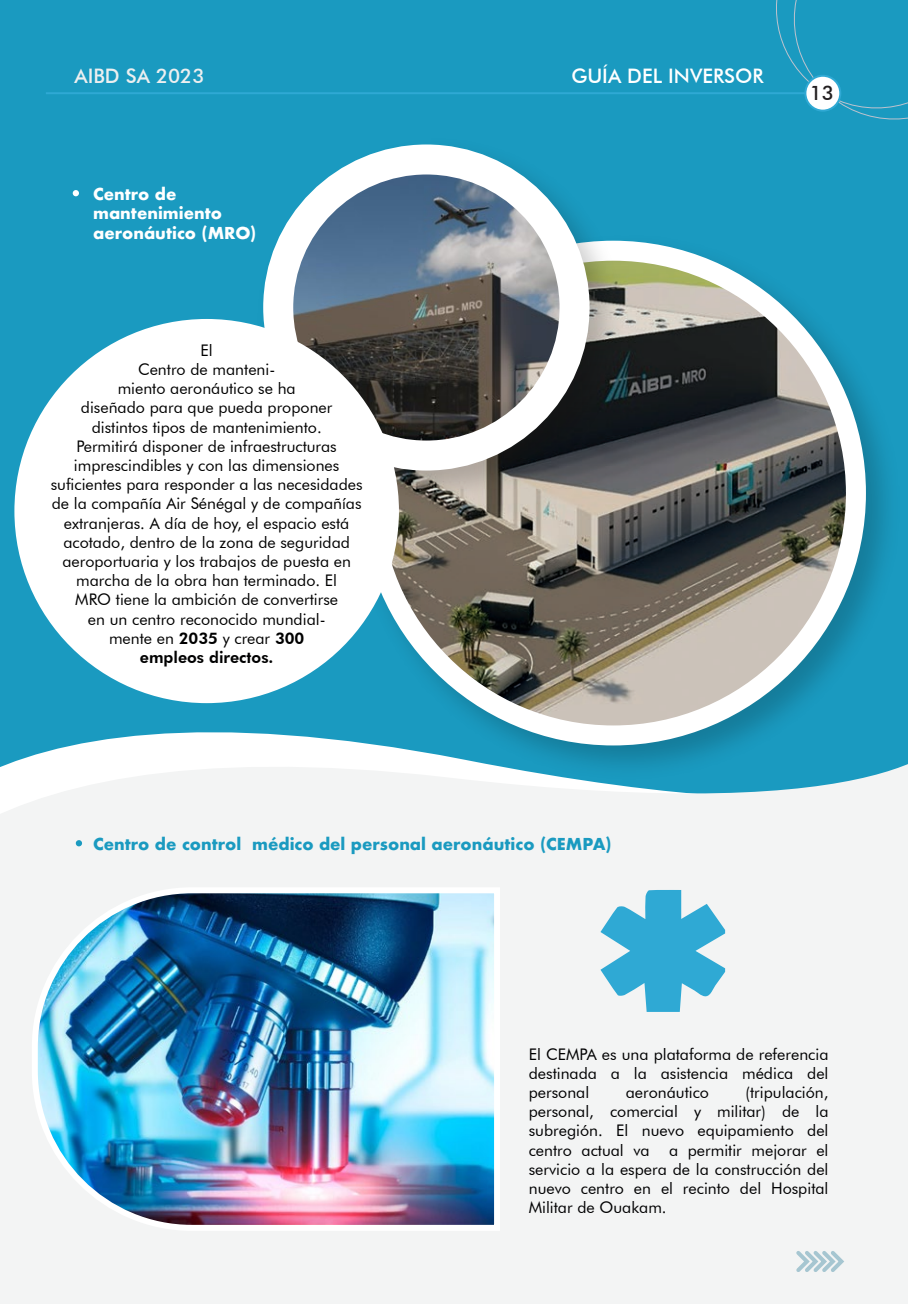
<style>
.page{position:relative;width:908px;height:1304px;background:#fff}
.page>*{position:absolute;margin:0;border:0;box-sizing:border-box;transform-origin:0 0}
.t1{font:500 20px "Futura BT";color:#fff}
.t2{font:500 20px "Futura BT";color:#edeff0}
.t3{font:500 20px "Futura BT";color:#231f20}
.t4{font:16px/19.2px "Futura BT";color:#000001;text-align:justify}
.t5{font:700 16px "Futura";color:#1a9ac0}
.t6{font:700 16px/19.2px "Futura";color:#fff}
.s1{font-weight:800}
</style>
<div class="page">
<div style="left:0;top:0;width:907px;height:815px;background:#1a9ac0"></div>
<img style="left:344px;top:241px;width:543px;height:416px">
<img style="left:370px;top:251px;width:485px;height:484px;border-radius:242px">
<svg style="left:776px;top:0;width:131px;height:120px"></svg>
<hr style="left:46px;top:92px;width:794px;height:2px;background:#2fa9d4">
<div style="left:805px;top:76px;width:34px;height:35px;background:#fff;border-radius:50%"></div>
<div style="left:804px;top:75px;width:36px;height:37px;border:2px solid #2fa9d4;border-radius:50%"></div>
<img style="left:248px;top:149px;width:385px;height:366px">
<img style="left:278px;top:159px;width:296px;height:297px;border-radius:148px">
<div style="left:263px;top:144px;width:326px;height:327px;border:30px solid #fff;border-radius:50%"></div>
<div style="left:14px;top:319px;width:385px;height:384px;background:#fff;border-radius:50%"></div>
<svg style="left:73px;top:190px;width:6px;height:6px"></svg>
<svg style="left:82px;top:657px;width:756px;height:59px"></svg>
<div style="left:0;top:1003px;width:907px;height:301px;background:#f3f4f4"></div>
<svg style="left:0;top:716px;width:907px;height:287px;fill:#f3f4f4"></svg>
<svg style="left:75px;top:840px;width:7px;height:7px"></svg>
<svg style="left:796px;top:1251px;width:48px;height:21px"></svg>
<img style="left:29px;top:884px;width:474px;height:346px">
<svg style="left:600px;top:890px;width:124px;height:122px"></svg>
<p class="t2" style="left:74px;top:64px;width:131px">AIBD SA 2023</p>
<p class="t6" style="left:93px;top:184px;width:165px">Centro de mantenimiento aeronáutico (MRO)</p>
<p class="t4" style="left:51px;top:340px;width:313px;text-align:center">El<br>Centro de manteni-<br>miento aeronáutico se ha<br>diseñado para que pueda proponer<br>distintos tipos de mantenimiento.<br>Permitirá disponer de infraestructuras imprescindibles y con las dimensiones suficientes para responder a las necesidades de la compañía Air Sénégal y de compañías extranjeras. A día de hoy, el espacio está acotado, dentro de la zona de seguridad aeroportuaria y los trabajos de puesta en marcha de la obra han terminado. El<br>MRO tiene la ambición de convertirse<br>en un centro reconocido mundial-<br>mente en <span class="s1">2035</span> y crear <span class="s1">300<br>empleos directos.</span></p>
<p class="t1" style="left:571px;top:64px;width:194px">GUÍA DEL INVERSOR</p>
<p class="t3" style="left:809px;top:81px;width:26px">13</p>
<p class="t5" style="left:93px;top:832px;width:520px">Centro de control médico del personal aeronáutico (CEMPA)</p>
<p class="t4" style="left:528px;top:1044px;width:301px">El CEMPA es una plataforma de referencia destinada a la asistencia médica del personal</p>
<p class="t4" style="left:528px;top:1082px;width:301px;text-indent:217px">(tripulación, personal, comercial y militar) de la subregión. El nuevo equipamiento del centro actual va a permitir mejorar el servicio a la espera de la construcción del nuevo centro en el recinto del Hospital Militar de Ouakam.</p>
<p class="t4" style="left:625px;top:1082px;width:85px">aeronáutico</p>
</div>
